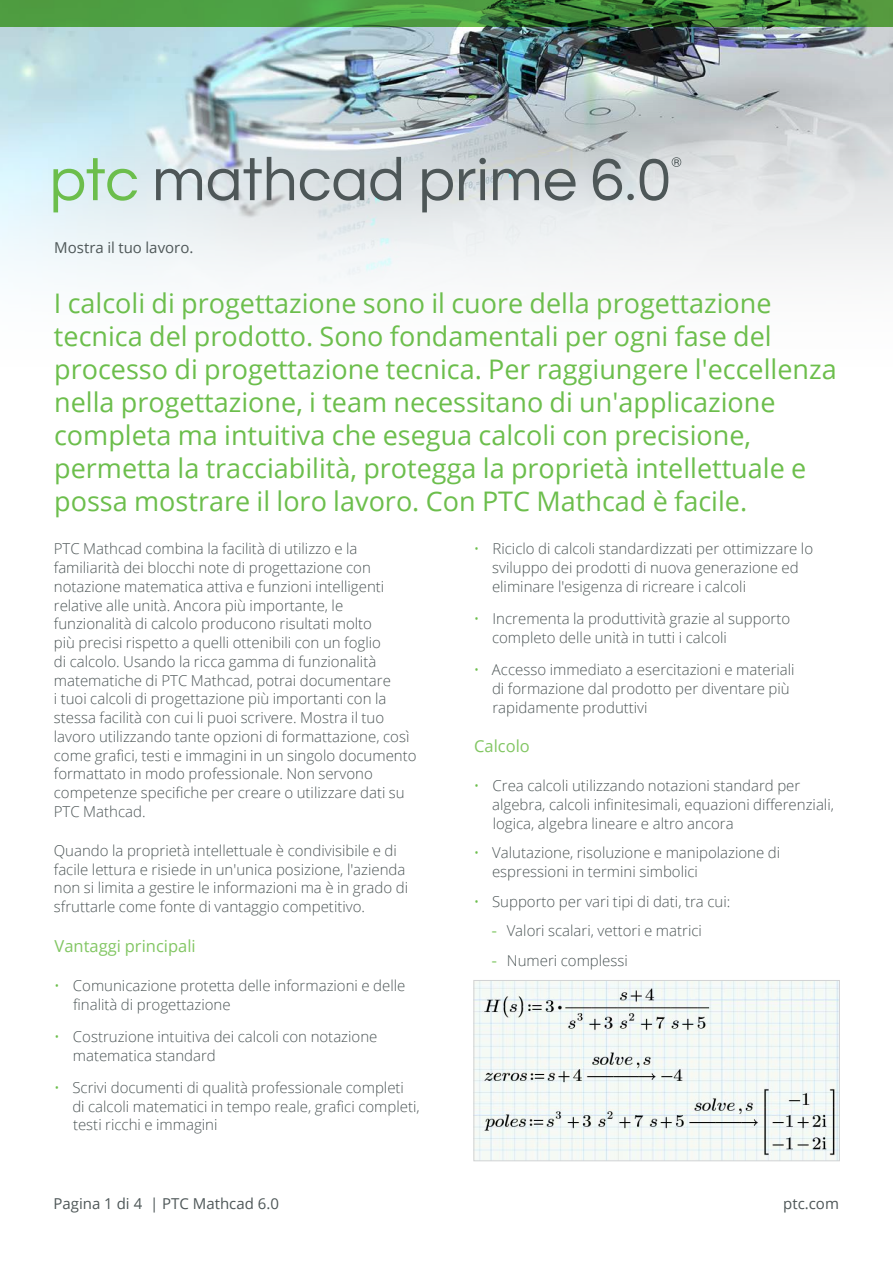
<style>
.page{position:relative;width:893px;height:1263px;background:#fff}
.page>*{position:absolute;margin:0;border:0;box-sizing:border-box;transform-origin:0 0}
.t1{font:27px/33px "Open Sans";color:#6cbe4c}
.t2{font:16.5px "Open Sans";color:#82c663}
.t3{font:300 15px/18.8px "Open Sans";color:#4e5758}
.t4{font:15px "Open Sans";color:#4e5758}
.s1{color:#6cbe4c}
.s2{font-family:"DIN Pro";font-weight:400;color:#6cbe4c}
</style>
<div class="page">
<img style="left:0;top:26px;width:893px;height:256px">
<img style="left:475px;top:982px;width:363px;height:177px">
<div style="left:473px;top:980px;width:367px;height:181px;border:1px solid #d1d2d4"></div>
<svg style="left:0;top:0;width:893px;height:26px;fill:#4d9d41"></svg>
<svg style="left:53px;top:158px;width:84px;height:54px"></svg>
<svg style="left:156px;top:169px;width:46px;height:31px"></svg>
<svg style="left:208px;top:157px;width:86px;height:44px"></svg>
<svg style="left:300px;top:169px;width:64px;height:32px"></svg>
<svg style="left:370px;top:157px;width:31px;height:44px"></svg>
<svg style="left:422px;top:169px;width:31px;height:43px"></svg>
<svg style="left:459px;top:158px;width:27px;height:42px"></svg>
<svg style="left:493px;top:169px;width:46px;height:31px"></svg>
<svg style="left:545px;top:169px;width:30px;height:32px"></svg>
<svg style="left:640px;top:157px;width:41px;height:44px"></svg>
<svg style="left:593px;top:159px;width:41px;height:41px"></svg>
<p class="t4" style="left:54px;top:237px;width:141px">Mostra il tuo lavoro.</p>
<p class="t1" style="left:54px;top:286px;width:784px">I calcoli di progettazione sono il cuore della progettazione tecnica del prodotto. Sono fondamentali per ogni fase del processo di progettazione tecnica. Per raggiungere l'eccellenza nella progettazione, i team necessitano di un'applicazione completa ma intuitiva che esegua calcoli con precisione, permetta la tracciabilità, protegga la proprietà intellettuale e possa mostrare il loro lavoro. Con PTC Mathcad è facile.</p>
<p class="t3" style="left:54px;top:539px;width:364px">PTC Mathcad combina la facilità di utilizzo e la familiarità dei blocchi note di progettazione con notazione matematica attiva e funzioni intelligenti relative alle unità. Ancora più importante, le funzionalità di calcolo producono risultati molto<br>più precisi rispetto a quelli ottenibili con un foglio<br>di calcolo. Usando la ricca gamma di funzionalità matematiche di PTC Mathcad, potrai documentare<br>i tuoi calcoli di progettazione più importanti con la stessa facilità con cui li puoi scrivere. Mostra il tuo lavoro utilizzando tante opzioni di formattazione, così come grafici, testi e immagini in un singolo documento formattato in modo professionale. Non servono competenze specifiche per creare o utilizzare dati su PTC Mathcad.</p>
<p class="t3" style="left:54px;top:841px;width:356px">Quando la proprietà intellettuale è condivisibile e di facile lettura e risiede in un'unica posizione, l'azienda non si limita a gestire le informazioni ma è in grado di sfruttarle come fonte di vantaggio competitivo.</p>
<p class="t2" style="left:55px;top:935px;width:143px">Vantaggi principali</p>
<p class="t3" style="left:73px;top:976px;width:334px;text-indent:-19px"><span class="s1">•</span> Comunicazione protetta delle informazioni e delle finalità di progettazione</p>
<p class="t3" style="left:73px;top:1027px;width:306px;text-indent:-19px"><span class="s1">•</span> Costruzione intuitiva dei calcoli con notazione matematica standard</p>
<p class="t3" style="left:72px;top:1078px;width:349px;text-indent:-18px"><span class="s1">•</span> Scrivi documenti di qualità professionale completi di calcoli matematici in tempo reale, grafici completi, testi ricchi e immagini</p>
<p class="t3" style="left:492px;top:539px;width:323px;text-indent:-18px"><span class="s1">•</span> Riciclo di calcoli standardizzati per ottimizzare lo sviluppo dei prodotti di nuova generazione ed eliminare l'esigenza di ricreare i calcoli</p>
<p class="t3" style="left:492px;top:609px;width:300px;text-indent:-18px"><span class="s1">•</span> Incrementa la produttività grazie al supporto completo delle unità in tutti i calcoli</p>
<p class="t3" style="left:492px;top:660px;width:304px;text-indent:-18px"><span class="s1">•</span> Accesso immediato a esercitazioni e materiali di formazione dal prodotto per diventare più rapidamente produttivi</p>
<p class="t2" style="left:474px;top:735px;width:57px">Calcolo</p>
<p class="t3" style="left:492px;top:776px;width:343px;text-indent:-18px"><span class="s1">•</span> Crea calcoli utilizzando notazioni standard per algebra, calcoli infinitesimali, equazioni differenziali, logica, algebra lineare e altro ancora</p>
<p class="t3" style="left:492px;top:843px;width:290px;text-indent:-18px"><span class="s1">•</span> Valutazione, risoluzione e manipolazione di espressioni in termini simbolici</p>
<p class="t3" style="left:474px;top:891px;width:258px"><span class="s1">•</span> Supporto per vari tipi di dati, tra cui:</p>
<p class="t3" style="left:491px;top:921px;width:212px"><span class="s2">-</span> Valori scalari, vettori e matrici</p>
<p class="t3" style="left:491px;top:951px;width:138px"><span class="s2">-</span> Numeri complessi</p>
<p class="t4" style="left:53px;top:1193px;width:227px">Pagina 1 di 4 | PTC Mathcad 6.0</p>
<p class="t4" style="left:783px;top:1193px;width:57px">ptc.com</p>
</div>
